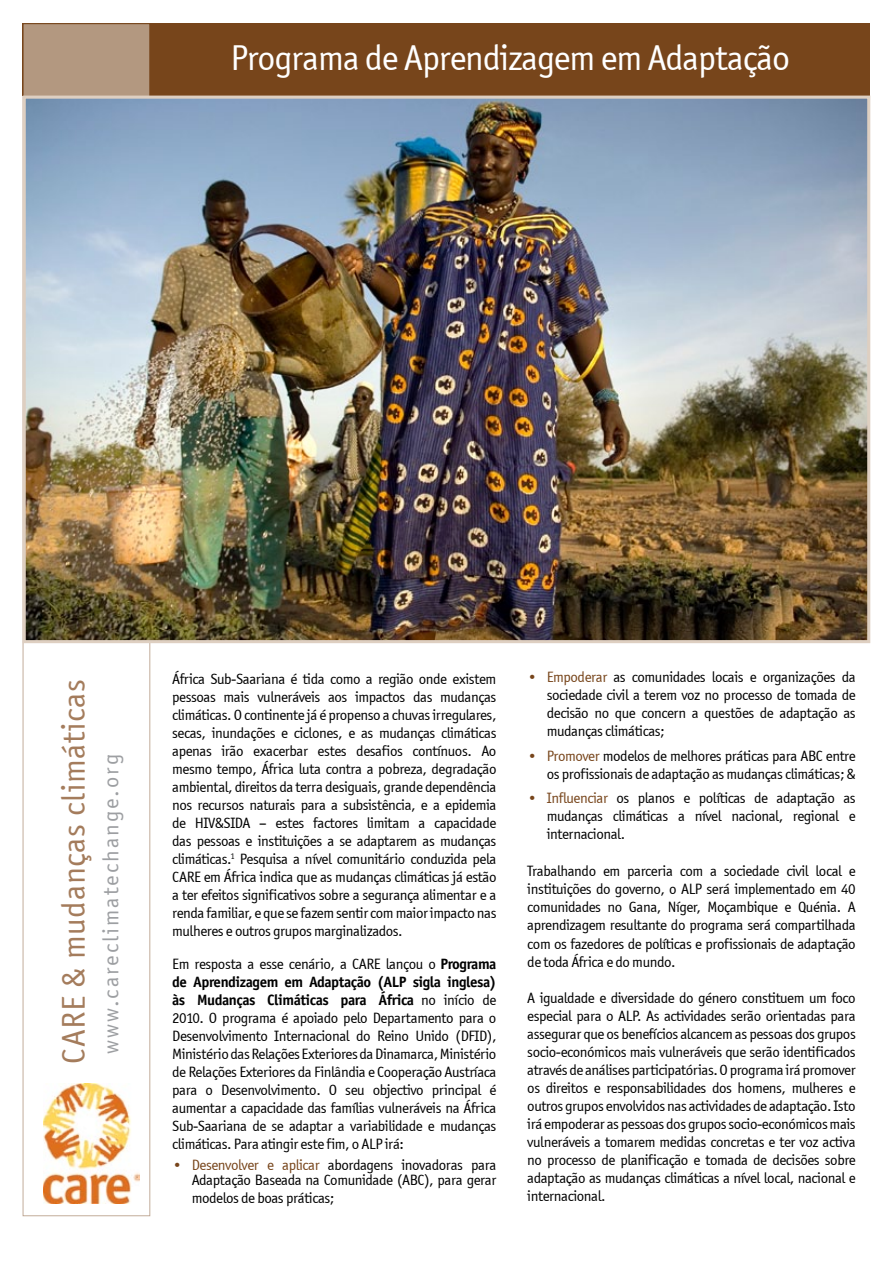
<style>
.page{position:relative;width:893px;height:1263px;background:#fff}
.page>*{position:absolute;margin:0;border:0;box-sizing:border-box;transform-origin:0 0}
.t1{font:36px "Officina Sans ITCTT Book";letter-spacing:-.03em;color:#fff}
.t2{font:33px "Officina Sans ITCTT Book";letter-spacing:.02em;color:#a47c5c}
.t3{font:22.5px "Officina Sans ITCTT Book";letter-spacing:.09em;color:#9d9fa2}
.t4{font:15px/18px "Officina Sans ITCTT Book";letter-spacing:-.03em;color:#000;text-align:justify}
.t5{font:700 15px/18px "Officina Sans";letter-spacing:-.03em;color:#000}
.s1{font-family:"Officina Sans";font-weight:700}
.s2{font-family:"Officina Sans ITCTT Book";font-weight:400}
.s3{color:#77451b}
</style>
<div class="page">
<div style="left:23px;top:23px;width:847px;height:73px;background:#77451b"></div>
<div style="left:23px;top:23px;width:127px;height:1193px;background:#fff"></div>
<img style="left:44px;top:1083px;width:96px;height:121px">
<img style="left:27px;top:100px;width:839px;height:539px">
<div style="left:23px;top:96px;width:847px;height:547px;border:3px solid #decfc1"></div>
<h1 class="t1" style="left:230px;top:38px;width:561px">Programa de Aprendizagem em Adaptação</h1>
<h2 class="t2" style="left:55px;top:1064px;width:386px;rotate:-90deg">CARE &amp; mudanças climáticas</h2>
<p class="t4" style="left:172px;top:670px;width:326px">África Sub-Saariana é tida como a região onde existem pessoas mais vulneráveis aos impactos das mudanças climáticas. O continente já é propenso a chuvas irregulares, secas, inundações e ciclones, e as mudanças climáticas apenas irão exacerbar estes desafios contínuos. Ao mesmo tempo, África luta contra a pobreza, degradação ambiental, direitos da terra desiguais, grande dependência nos recursos naturais para a subsistência, e a epidemia de HIV&amp;SIDA – estes factores limitam a capacidade das pessoas e instituições a se adaptarem as mudanças climáticas.<sup>1</sup> Pesquisa a nível comunitário conduzida pela CARE em África indica que as mudanças climáticas já estão a ter efeitos significativos sobre a segurança alimentar e a renda familiar, e que se fazem sentir com maior impacto nas mulheres e outros grupos marginalizados.</p>
<h3 class="t3" style="left:98px;top:1054px;width:301px;rotate:-90deg">www.careclimatechange.org</h3>
<p class="t4" style="left:172px;top:955px;width:326px">Em resposta a esse cenário, a CARE lançou o <span class="s1">Programa</span></p>
<p class="t5" style="left:172px;top:973px;width:326px">de Aprendizagem em Adaptação (ALP sigla inglesa) às Mudanças Climáticas para África <span class="s2">no início de</span></p>
<p class="t4" style="left:172px;top:1009px;width:326px">2010. O programa é apoiado pelo Departamento para o Desenvolvimento Internacional do Reino Unido (DFID), Ministério das Relações Exteriores da Dinamarca, Ministério de Relações Exteriores da Finlândia e Cooperação Austríaca para o Desenvolvimento. O seu objectivo principal é aumentar a capacidade das famílias vulneráveis na África Sub-Saariana de se adaptar a variabilidade e mudanças climáticas. Para atingir este fim, o ALP irá:</p>
<p class="t4" style="left:172px;top:1158px;width:326px;line-height:15px;text-align:right"><span class="s3">• Desenvolver e aplicar</span> abordagens inovadoras para<br>Adaptação Baseada na Comunidade (ABC), para gerar</p>
<p class="t4" style="left:192px;top:1189px;width:144px">modelos de boas práticas;</p>
<p class="t4" style="left:547px;top:668px;width:311px;text-indent:-20px"><span class="s3">• Empoderar</span> as comunidades locais e organizações da sociedade civil a terem voz no processo de tomada de decisão no que concern a questões de adaptação as mudanças climáticas;</p>
<p class="t4" style="left:527px;top:747px;width:330px;text-align:right"><span class="s3">• Promover</span> modelos de melhores práticas para ABC entre os profissionais de adaptação as mudanças climáticas; &amp;</p>
<p class="t4" style="left:547px;top:789px;width:310px;text-indent:-20px"><span class="s3">• Influenciar</span> os planos e políticas de adaptação as mudanças climáticas a nível nacional, regional e internacional.</p>
<p class="t4" style="left:527px;top:862px;width:330px">Trabalhando em parceria com a sociedade civil local e instituições do governo, o ALP será implementado em 40 comunidades no Gana, Níger, Moçambique e Quénia. A aprendizagem resultante do programa será compartilhada com os fazedores de políticas e profissionais de adaptação de toda África e do mundo.</p>
<p class="t4" style="left:527px;top:988px;width:330px">A igualdade e diversidade do género constituem um foco especial para o ALP. As actividades serão orientadas para assegurar que os benefícios alcancem as pessoas dos grupos socio-económicos mais vulneráveis que serão identificados através de análises participatórias. O programa irá promover os direitos e responsabilidades dos homens, mulheres e outros grupos envolvidos nas actividades de adaptação. Isto irá empoderar as pessoas dos grupos socio-económicos mais vulneráveis a tomarem medidas concretas e ter voz activa no processo de planificação e tomada de decisões sobre adaptação as mudanças climáticas a nível local, nacional e internacional.</p>
</div>
